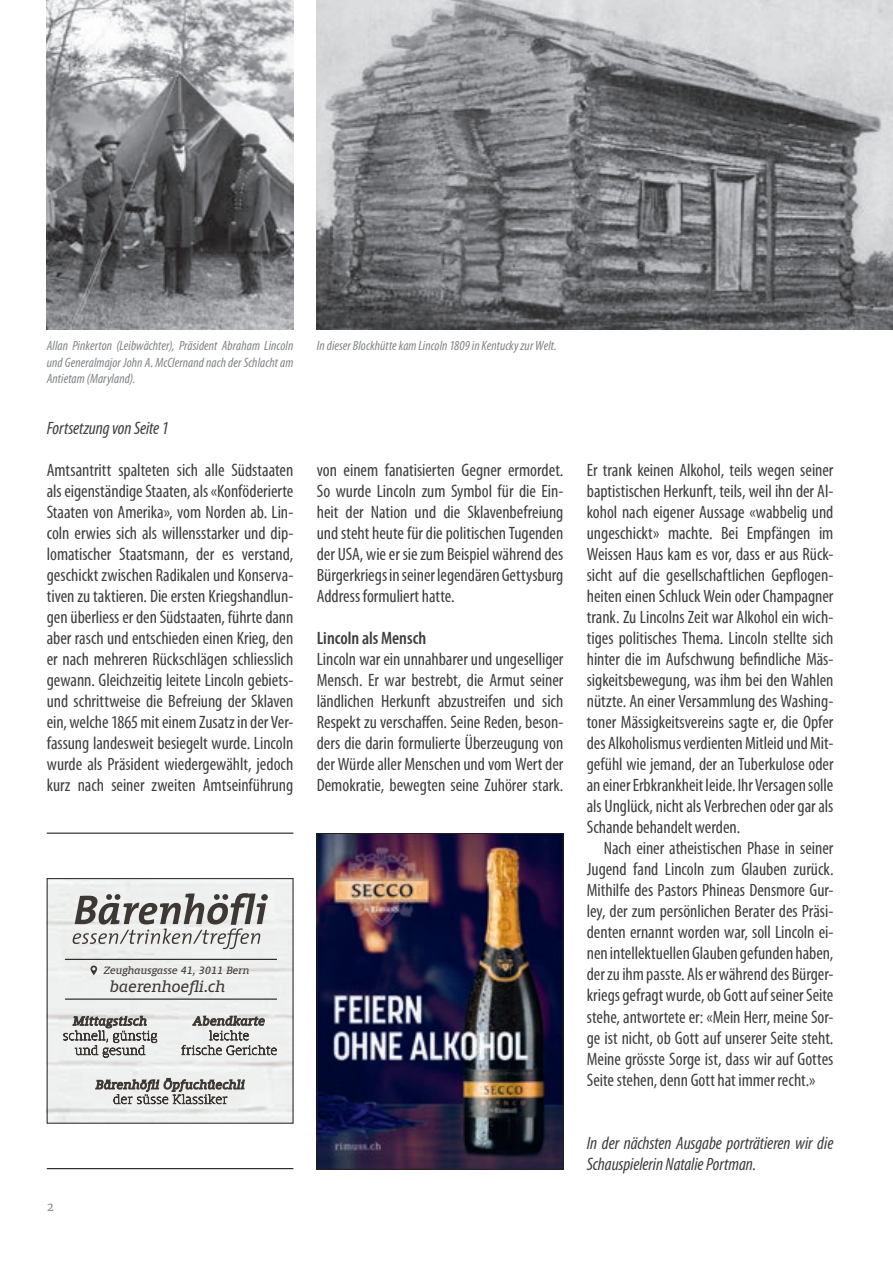
<style>
.page{position:relative;width:893px;height:1263px;background:#fff}
.page>*{position:absolute;margin:0;border:0;box-sizing:border-box;transform-origin:0 0}
.t1{font:condensed 18px/21px "Myriad Pro";letter-spacing:-.005em;color:#3e3e3f;text-align:justify}
.t2{font:italic condensed 18px/21px "Myriad Pro";letter-spacing:-.005em;color:#3e3e3f}
.t3{font:600 condensed 18px "Myriad Pro";color:#3e3e3f}
.t4{font:italic 16.65px "Mislab Std";color:#3e3835}
.t5{font:italic condensed 13.5px/16.5px "Myriad Pro";letter-spacing:.005em;color:#808285}
.t6{font:12px "Merriweather";color:#808285}
.t7{font:italic 11.1px "Mislab Std";color:#3e3835}
</style>
<div class="page">
<img style="left:317px;top:0;width:576px;height:329px">
<img style="left:47px;top:0;width:246px;height:329px">
<img style="left:319px;top:835px;width:242px;height:332px">
<div style="left:317px;top:833px;width:246px;height:336px;border:1px solid #231f20"></div>
<svg style="left:63px;top:1016px;width:94px;height:42px"></svg>
<svg style="left:181px;top:1016px;width:96px;height:39px"></svg>
<svg style="left:95px;top:1078px;width:150px;height:26px;background:#b1b0ae"></svg>
<svg style="left:73px;top:893px;width:195px;height:56px"></svg>
<svg style="left:90px;top:965px;width:7px;height:10px"></svg>
<hr style="left:65px;top:999px;width:212px;height:1px;background:#040503">
<hr style="left:65px;top:959px;width:212px;height:1px;background:#040503">
<hr style="left:47px;top:832px;width:246px;height:2px;background:#231f20">
<hr style="left:47px;top:1168px;width:246px;height:1px;background:#231f20">
<p class="t5" style="left:47px;top:338px;width:248px">Allan Pinkerton (Leibwächter), Präsident Abraham Lincoln</p>
<p class="t5" style="left:317px;top:338px;width:241px">In dieser Blockhütte kam Lincoln 1809 in Kentucky zur Welt.</p>
<p class="t5" style="left:47px;top:354px;width:248px">und Generalmajor John A. McClernand nach der Schlacht am<br>Antietam (Maryland).</p>
<p class="t2" style="left:47px;top:418px;width:123px">Fortsetzung von Seite 1</p>
<p class="t1" style="left:47px;top:460px;width:248px">Amtsantritt spalteten sich alle Südstaaten als eigenständige Staaten, als «Konföderierte Staaten von Amerika», vom Norden ab. Lin&shy;coln erwies sich als willensstarker und dip&shy;lomatischer Staatsmann, der es verstand, geschickt zwischen Radikalen und Konserva&shy;tiven zu taktieren. Die ersten Kriegshandlun&shy;gen überliess er den Südstaaten, führte dann aber rasch und entschieden einen Krieg, den er nach mehreren Rückschlägen schliesslich gewann. Gleichzeitig leitete Lincoln gebiets&shy;und schrittweise die Befreiung der Sklaven ein, welche 1865 mit einem Zusatz in der Ver&shy;fassung landesweit besiegelt wurde. Lincoln wurde als Präsident wiedergewählt, jedoch kurz nach seiner zweiten Amtseinführung</p>
<p class="t1" style="left:317px;top:460px;width:248px">von einem fanatisierten Gegner ermordet.<br>So wurde Lincoln zum Symbol für die Ein&shy;heit der Nation und die Sklavenbefreiung und steht heute für die politischen Tugenden der USA, wie er sie zum Beispiel während des Bürgerkriegs in seiner legendären Gettysburg Address formuliert hatte.</p>
<p class="t3" style="left:317px;top:628px;width:111px">Lincoln als Mensch</p>
<p class="t1" style="left:317px;top:649px;width:248px">Lincoln war ein unnahbarer und ungeselliger Mensch. Er war bestrebt, die Armut seiner ländlichen Herkunft abzustreifen und sich Respekt zu verschaffen. Seine Reden, beson&shy;ders die darin formulierte Überzeugung von der Würde aller Menschen und vom Wert der Demokratie, bewegten seine Zuhörer stark.</p>
<p class="t7" style="left:104px;top:964px;width:147px">Zeughausgasse 41, 3011 Bern</p>
<p class="t4" style="left:110px;top:978px;width:117px">baerenhoefli.ch</p>
<p class="t6" style="left:47px;top:1200px;width:9px">2</p>
<p class="t1" style="left:587px;top:460px;width:248px">Er trank keinen Alkohol, teils wegen seiner baptistischen Herkunft, teils, weil ihn der Al&shy;kohol nach eigener Aussage «wabbelig und ungeschickt» machte. Bei Empfängen im Weissen Haus kam es vor, dass er aus Rück&shy;sicht auf die gesellschaftlichen Gepflogen&shy;heiten einen Schluck Wein oder Champagner trank. Zu Lincolns Zeit war Alkohol ein wich&shy;tiges politisches Thema. Lincoln stellte sich hinter die im Aufschwung befindliche Mäs&shy;sigkeitsbewegung, was ihm bei den Wahlen nützte. An einer Versammlung des Washing&shy;toner Mässigkeitsvereins sagte er, die Opfer des Alkoholismus verdienten Mitleid und Mit&shy;gefühl wie jemand, der an Tuberkulose oder an einer Erbkrankheit leide. Ihr Versagen solle als Unglück, nicht als Verbrechen oder gar als Schande behandelt werden.</p>
<p class="t1" style="left:587px;top:838px;width:248px;text-indent:17px">Nach einer atheistischen Phase in seiner Jugend fand Lincoln zum Glauben zurück.<br>Mithilfe des Pastors Phineas Densmore Gur&shy;ley, der zum persönlichen Berater des Präsi&shy;denten ernannt worden war, soll Lincoln ei&shy;nen intellektuellen Glauben gefunden haben, der zu ihm passte. Als er während des Bürger&shy;kriegs gefragt wurde, ob Gott auf seiner Seite stehe, antwortete er: «Mein Herr, meine Sor&shy;ge ist nicht, ob Gott auf unserer Seite steht.<br>Meine grösste Sorge ist, dass wir auf Gottes Seite stehen, denn Gott hat immer recht.»</p>
<p class="t2" style="left:587px;top:1132px;width:248px">In der nächsten Ausgabe porträtieren wir die<br>Schauspielerin Natalie Portman.</p>
</div>
